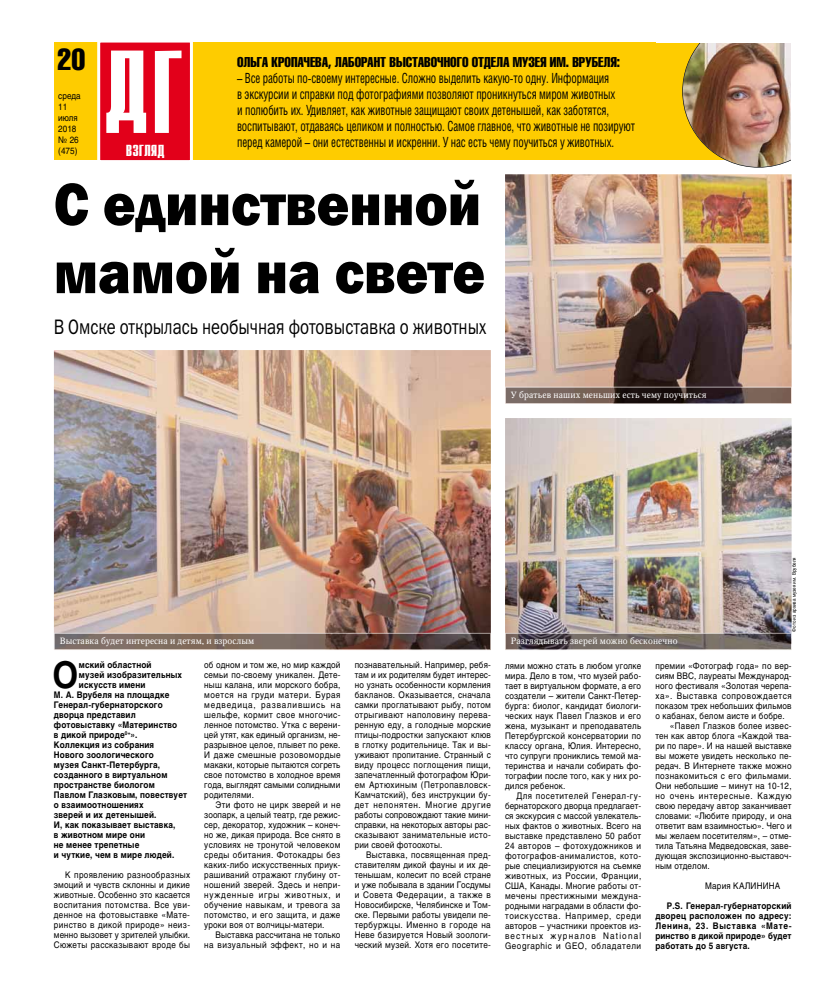
<style>
.page{position:relative;width:820px;height:993px;background:#fff}
.page>*{position:absolute;margin:0;border:0;box-sizing:border-box;transform-origin:0 0}
.t1{font:800 62px/68px "Franklin Gothic";color:#000;scale:.9 1}
.t2{font:700 36.5px "Helios";color:#000;scale:.9 1}
.t3{font:30px "Helios Compressed";color:#000}
.t4{font:21px "Franklin Gothic Book C";color:#000;scale:.79 1}
.t5{font:700 16px "Compact C";color:#fff}
.t6{font:14px/16px "Helios Cond";letter-spacing:-.01em;color:#000;scale:.8 1}
.t7{font:14px "Helios Compressed";color:#000}
.t8{font:9px/10px "Helios";letter-spacing:.02em;color:#000;text-align:justify;scale:.9 1}
.t9{font:700 9px/10px "Helios";letter-spacing:.02em;color:#000;text-align:justify;scale:.9 1}
.t10{font:9px "Octava";letter-spacing:.01em;color:#fff}
.t11{font:9px "Helios";letter-spacing:.065em;color:#000;scale:.9 1}
.t12{font:9px "Helios";letter-spacing:.045em;color:#000;scale:.9 1}
.t13{font:9px "Helios";letter-spacing:.075em;color:#000;scale:.9 1}
.t14{font:9px/11px "Helios";color:#000;scale:.9 1}
.t15{font:5px "Helios";color:#000;scale:.9 1}
</style>
<div class="page">
<div style="left:54px;top:43px;width:737px;height:117px;background:#fecc00"></div>
<svg style="left:97px;top:42px;width:96px;height:119px;background:#ed6473"></svg>
<img style="left:682px;top:43px;width:109px;height:124px">
<img style="left:54px;top:350px;width:436px;height:282px">
<img style="left:505px;top:174px;width:286px;height:213px">
<img style="left:505px;top:418px;width:286px;height:214px">
<img style="left:54px;top:632px;width:436px;height:17px">
<img style="left:505px;top:632px;width:286px;height:17px">
<img style="left:505px;top:387px;width:286px;height:17px">
<h3 class="t3" style="left:57px;top:42px;width:29px">20</h3>
<p class="t14" style="left:58px;top:90px;width:26px">среда<br>11 июля<br>2018 № 26 (475)</p>
<h3 class="t5" style="left:126px;top:142px;width:40px">взГлЯД</h3>
<h3 class="t7" style="left:237px;top:54px;width:384px">ОЛЬГА КРОПАЧЕВА, ЛАБОРАНТ ВЫСТАВОЧНОГО ОТДЕЛА МУЗЕЯ ИМ. ВРУБЕЛЯ:</h3>
<p class="t6" style="left:237px;top:70px;width:499px">– Все работы по-своему интересные. Сложно выделить какую-то одну. Информация<br>в экскурсии и справки под фотографиями позволяют проникнуться миром животных<br>и полюбить их. Удивляет, как животные защищают своих детенышей, как заботятся, воспитывают, отдаваясь целиком и полностью. Самое главное, что животные не позируют перед камерой – они естественны и искренни. У нас есть чему поучиться у животных.</p>
<h1 class="t1" style="left:54px;top:170px;width:480px">С единственной мамой на свете</h1>
<h3 class="t4" style="left:54px;top:315px;width:549px">В Омске открылась необычная фотовыставка о животных</h3>
<p class="t10" style="left:510px;top:389px;width:197px">У братьев наших меньших есть чему поучиться</p>
<p class="t10" style="left:60px;top:635px;width:196px">Выставка будет интересна и детям, и взрослым</p>
<p class="t10" style="left:510px;top:635px;width:168px">Разглядывать зверей можно бесконечно</p>
<p class="t15" style="left:790px;top:631px;width:84px;rotate:-90deg">Фото из архива музея им. Врубеля</p>
<h2 class="t2" style="left:52px;top:653px;width:30px">О</h2>
<p class="t9" style="left:79px;top:659px;width:82px">мский областной</p>
<p class="t9" style="left:79px;top:669px;width:116px">музей изобразительных</p>
<p class="t9" style="left:79px;top:679px;width:75px">искусств имени</p>
<p class="t9" style="left:54px;top:689px;width:130px">М. А. Врубеля на площадке</p>
<p class="t9" style="left:54px;top:699px;width:122px">Генерал-губернаторского</p>
<p class="t9" style="left:54px;top:709px;width:92px">дворца представил</p>
<p class="t9" style="left:54px;top:719px;width:138px">фотовыставку «Материнство</p>
<p class="t9" style="left:54px;top:729px;width:94px">в дикой природе<sup>0+</sup>».</p>
<p class="t9" style="left:54px;top:739px;width:113px">Коллекция из собрания</p>
<p class="t9" style="left:54px;top:749px;width:113px">Нового зоологического</p>
<p class="t9" style="left:54px;top:759px;width:120px">музея Санкт-Петербурга,</p>
<p class="t9" style="left:54px;top:769px;width:127px">созданного в виртуальном</p>
<p class="t9" style="left:54px;top:779px;width:114px">пространстве биологом</p>
<p class="t9" style="left:54px;top:789px;width:150px">Павлом Глазковым, повествует</p>
<p class="t9" style="left:54px;top:799px;width:101px">о взаимоотношениях</p>
<p class="t9" style="left:54px;top:809px;width:115px">зверей и их детенышей.</p>
<p class="t9" style="left:54px;top:819px;width:136px">И, как показывает выставка,</p>
<p class="t9" style="left:54px;top:829px;width:103px">в животном мире они</p>
<p class="t9" style="left:54px;top:839px;width:96px">не менее трепетные</p>
<p class="t9" style="left:54px;top:849px;width:135px">и чуткие, чем в мире людей.</p>
<p class="t8" style="left:54px;top:869px;width:153px;text-indent:11px">К проявлению разнообразных эмоций и чувств склонны и дикие животные. Особенно это касается воспитания потомства. Все уви&shy;денное на фотовыставке «Мате&shy;ринство в дикой природе» неиз&shy;менно вызовет у зрителей улыбки.<br>Сюжеты рассказывают вроде бы</p>
<p class="t8" style="left:204px;top:659px;width:153px">об одном и том же, но мир каждой семьи по-своему уникален. Дете&shy;ныш калана, или морского бобра, моется на груди матери. Бурая медведица, развалившись на шельфе, кормит свое многочис&shy;ленное потомство. Утка с верени&shy;цей утят, как единый организм, не&shy;разрывное целое, плывет по реке.<br>И даже смешные розовомордые макаки, которые пытаются согреть свое потомство в холодное время года, выглядят самыми солидными родителями.</p>
<p class="t8" style="left:204px;top:799px;width:153px;text-indent:11px">Эти фото не цирк зверей и не зоопарк, а целый театр, где режис&shy;сер, декоратор, художник – конеч&shy;но же, дикая природа. Все снято в условиях не тронутой человеком среды обитания. Фотокадры без каких-либо искусственных приук&shy;рашиваний отражают глубину от&shy;ношений зверей. Здесь и непри&shy;нужденные игры животных, и обучение навыкам, и тревога за потомство, и его защита, и даже уроки воя от волчицы-матери.</p>
<p class="t8" style="left:204px;top:929px;width:153px;text-align:right">Выставка рассчитана не только на визуальный эффект, но и на</p>
<p class="t8" style="left:354px;top:659px;width:153px">познавательный. Например, ребя&shy;там и их родителям будет интерес&shy;но узнать особенности кормления бакланов. Оказывается, сначала самки проглатывают рыбу, потом отрыгивают наполовину перева&shy;ренную еду, а голодные морские птицы-подростки запускают клюв в глотку родительнице. Так и вы&shy;уживают пропитание. Странный с виду процесс поглощения пищи, запечатленный фотографом Юри&shy;ем Артюхиным (Петропавловск-Камчатский), без инструкции бу&shy;дет непонятен. Многие другие работы сопровождают такие мини&shy;справки, на некоторых авторы рас&shy;сказывают занимательные исто&shy;рии своей фотоохоты.</p>
<p class="t8" style="left:354px;top:849px;width:153px;text-indent:11px">Выставка, посвященная пред&shy;ставителям дикой фауны и их де&shy;тенышам, колесит по всей стране и уже побывала в здании Госдумы и Совета Федерации, а также в Новосибирске, Челябинске и Том&shy;ске. Первыми работы увидели пе&shy;тербуржцы. Именно в городе на Неве базируется Новый зоологи&shy;ческий музей. Хотя его посетите-</p>
<p class="t8" style="left:505px;top:660px;width:153px">лями можно стать в любом уголке мира. Дело в том, что музей рабо&shy;тает в виртуальном формате, а его создатели – жители Санкт-Петер&shy;бурга: биолог, кандидат биологи&shy;ческих наук Павел Глазков и его жена, музыкант и преподаватель Петербургской консерватории по классу органа, Юлия. Интересно, что супруги прониклись темой ма&shy;теринства и начали собирать фо&shy;тографии после того, как у них ро&shy;дился ребенок.</p>
<p class="t8" style="left:505px;top:790px;width:153px;text-indent:11px">Для посетителей Генерал-гу&shy;бернаторского дворца предлагает&shy;ся экскурсия с массой увлекатель&shy;ных фактов о животных. Всего на выставке представлено 50 работ 24 авторов – фотохудожников и фотографов-анималистов, кото&shy;рые специализируются на съемке животных, из России, Франции, США, Канады. Многие работы от&shy;мечены престижными междуна&shy;родными наградами в области фо&shy;тоискусства. Например, среди авторов – участники проектов из&shy;вестных журналов National Geographic и GEO, обладатели</p>
<p class="t8" style="left:655px;top:660px;width:153px">премии «Фотограф года» по вер-</p>
<p class="t8" style="left:655px;top:670px;width:153px">сиям BBC, лауреаты Международ-</p>
<p class="t8" style="left:655px;top:680px;width:153px">ного фестиваля «Золотая черепа-</p>
<p class="t11" style="left:655px;top:690px;width:153px">ха». Выставка сопровождается</p>
<p class="t8" style="left:655px;top:700px;width:153px">показом трех небольших фильмов</p>
<p class="t8" style="left:655px;top:710px;width:145px">о кабанах, белом аисте и бобре.</p>
<p class="t8" style="left:669px;top:720px;width:137px">«Павел Глазков более извес-</p>
<p class="t8" style="left:655px;top:730px;width:153px">тен как автор блога «Каждой тва-</p>
<p class="t8" style="left:655px;top:740px;width:153px">ри по паре». И на нашей выставке</p>
<p class="t8" style="left:655px;top:750px;width:153px">вы можете увидеть несколько пе-</p>
<p class="t8" style="left:655px;top:760px;width:153px">редач. В Интернете также можно</p>
<p class="t12" style="left:655px;top:770px;width:153px">познакомиться с его фильмами.</p>
<p class="t8" style="left:655px;top:780px;width:153px">Они небольшие – минут на 10-12,</p>
<p class="t13" style="left:655px;top:790px;width:153px">но очень интересные. Каждую</p>
<p class="t8" style="left:655px;top:800px;width:153px">свою передачу автор заканчивает</p>
<p class="t8" style="left:655px;top:810px;width:153px">словами: «Любите природу, и она</p>
<p class="t8" style="left:655px;top:820px;width:153px">ответит вам взаимностью». Чего и</p>
<p class="t8" style="left:655px;top:830px;width:153px">мы желаем посетителям», – отме-</p>
<p class="t8" style="left:655px;top:840px;width:153px">тила Татьяна Медведовская, заве-</p>
<p class="t8" style="left:655px;top:850px;width:153px">дующая экспозиционно-выставоч-</p>
<p class="t8" style="left:655px;top:860px;width:62px">ным отделом.</p>
<p class="t8" style="left:705px;top:880px;width:85px">Мария КАЛИНИНА</p>
<p class="t9" style="left:655px;top:900px;width:153px;text-indent:11px">P.S. Генерал-губернаторский дворец расположен по адресу:<br>Ленина, 23. Выставка «Мате&shy;ринство в дикой природе» будет работать до 5 августа.</p>
</div>
